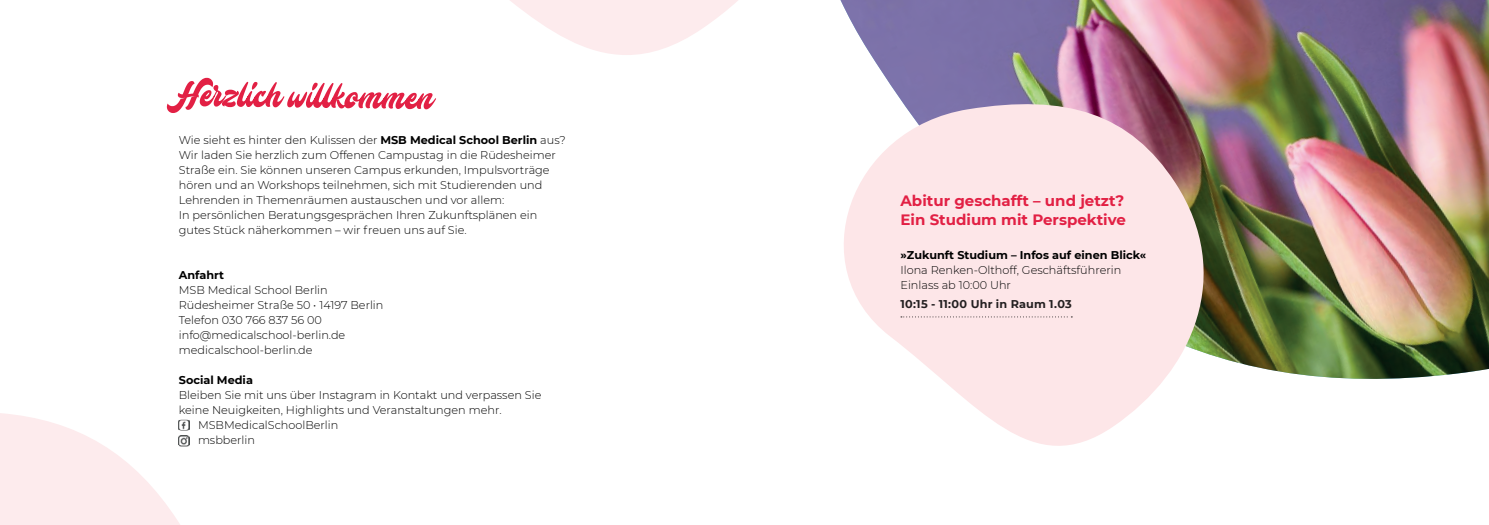
<style>
.page{position:relative;width:1489px;height:525px;background:#fff}
.page>*{position:absolute;margin:0;border:0;box-sizing:border-box;transform-origin:0 0}
.t1{font:700 15px/18.8px "Montserrat";color:#e22044}
.t2{font:300 11.25px/15px "Montserrat";color:#000}
.t3{font:700 11.25px "Montserrat";color:#000}
.t4{font:700 11.25px "Montserrat";letter-spacing:.02em;color:#231f20}
.s1{font-weight:700}
</style>
<div class="page">
<img style="left:840px;top:0;width:648px;height:379px">
<svg style="left:510px;top:0;width:228px;height:55px"></svg>
<svg style="left:0;top:413px;width:190px;height:111px"></svg>
<svg style="left:167px;top:78px;width:269px;height:35px"></svg>
<svg style="left:840px;top:93px;width:394px;height:353px;fill:#fde6e8"></svg>
<svg style="left:900px;top:316px;width:172px;height:1px"></svg>
<p class="t2" style="left:179px;top:132px;width:388px">Wie sieht es hinter den Kulissen der <span class="s1">MSB Medical School Berlin</span> aus?<br>Wir laden Sie herzlich zum Offenen Campustag in die Rüdesheimer Straße ein. Sie können unseren Campus erkunden, Impulsvorträge hören und an Workshops teilnehmen, sich mit Studierenden und Lehrenden in Themenräumen austauschen und vor allem:<br>In persönlichen Beratungsgesprächen Ihren Zukunftsplänen ein gutes Stück näherkommen – wir freuen uns auf Sie.</p>
<p class="t3" style="left:179px;top:267px;width:47px">Anfahrt</p>
<p class="t2" style="left:179px;top:282px;width:206px">MSB Medical School Berlin<br>Rüdesheimer Straße 50 • 14197 Berlin<br>Telefon 030 766 837 56 00 info@medicalschool-berlin.de medicalschool-berlin.de</p>
<p class="t3" style="left:179px;top:371px;width:76px">Social Media</p>
<p class="t2" style="left:179px;top:387px;width:364px">Bleiben Sie mit uns über Instagram in Kontakt und verpassen Sie</p>
<p class="t2" style="left:179px;top:402px;width:324px">keine Neuigkeiten, Highlights und Veranstaltungen mehr.</p>
<p class="t2" style="left:198px;top:417px;width:142px">MSBMedicalSchoolBerlin</p>
<p class="t2" style="left:198px;top:432px;width:59px">msbberlin</p>
<h1 class="t1" style="left:900px;top:191px;width:227px">Abitur geschafft – und jetzt?<br>Ein Studium mit Perspektive</h1>
<p class="t3" style="left:900px;top:246px;width:247px">»Zukunft Studium – Infos auf einen Blick«</p>
<p class="t2" style="left:900px;top:262px;width:222px">Ilona Renken-Olthoff, Geschäftsführerin<br>Einlass ab 10:00 Uhr</p>
<p class="t4" style="left:900px;top:295px;width:173px">10:15 - 11:00 Uhr in Raum 1.03</p>
</div>
